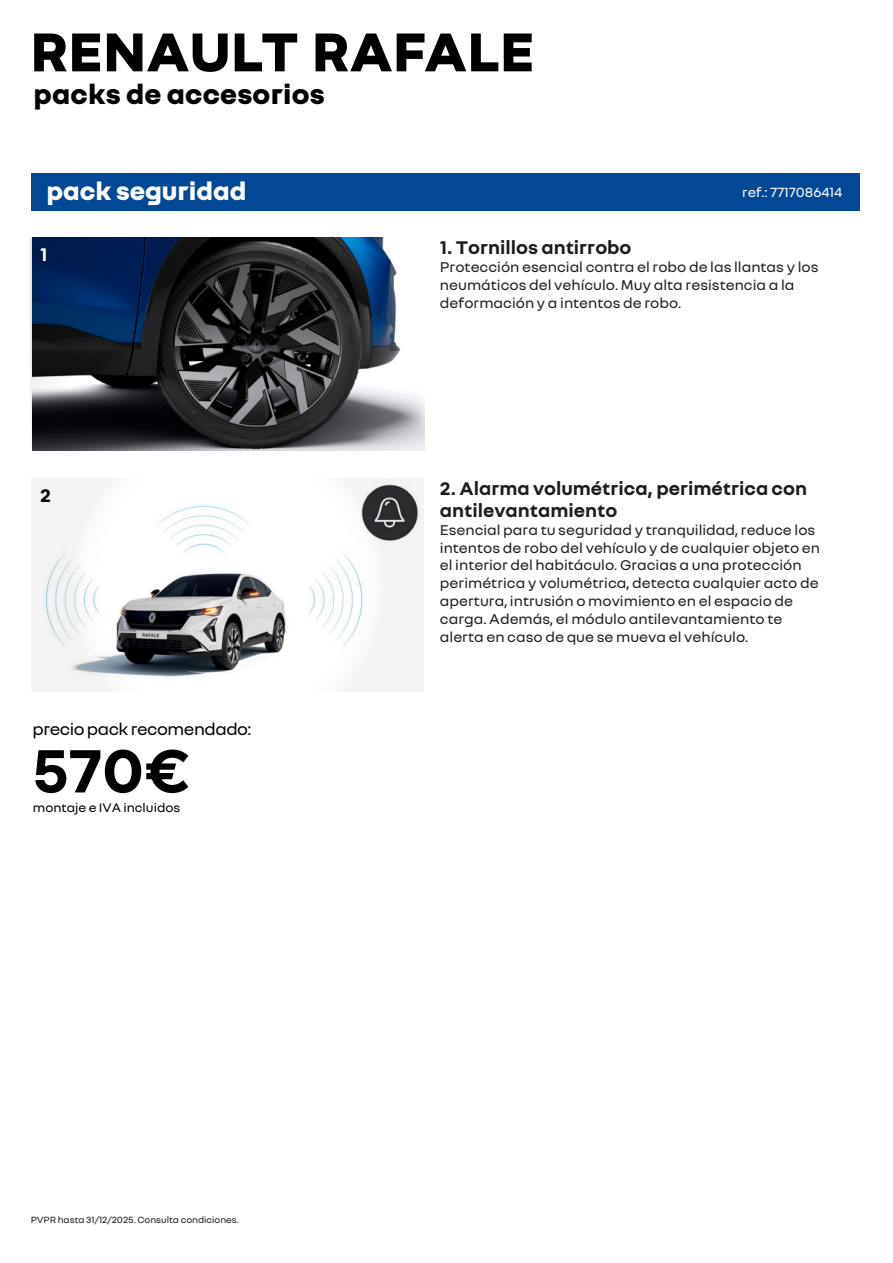
<style>
.page{position:relative;width:893px;height:1263px;background:#fff}
.page>*{position:absolute;margin:0;border:0;box-sizing:border-box;transform-origin:0 0}
.t1{font:700 66px "Nouvel R";color:#000}
.t2{font:800 59.1px "Nouvel R";color:#000}
.t3{font:800 29.55px "Nouvel R";letter-spacing:.005em;color:#000}
.t4{font:800 27px "Nouvel R";color:#fff}
.t5{font:700 19.8px/21.6px "Nouvel R";color:#1d1d1b}
.t6{font:700 19.8px "Nouvel R";color:#000}
.t7{font:700 19.8px "Nouvel R";color:#fff}
.t8{font:18px "Nouvel R";letter-spacing:-.025em;color:#000}
.t9{font:15.3px/18px "Nouvel R";color:#1d1d1b}
.t10{font:14.4px "Nouvel R";letter-spacing:-.005em;color:#fff}
.t11{font:13.35px "Nouvel R";color:#000}
.t12{font:9.75px "Nouvel R";letter-spacing:-.005em;color:#1d1d1b}
</style>
<div class="page">
<div style="left:32px;top:173px;width:828px;height:38px;background:#024896"></div>
<img style="left:32px;top:238px;width:392px;height:212px">
<img style="left:32px;top:479px;width:392px;height:212px">
<h2 class="t2" style="left:30px;top:13px;width:506px">RENAULT RAFALE</h2>
<h3 class="t3" style="left:34px;top:75px;width:293px">packs de accesorios</h3>
<h3 class="t4" style="left:46px;top:173px;width:202px">pack seguridad</h3>
<p class="t10" style="left:742px;top:183px;width:102px">ref.: 7717086414</p>
<p class="t5" style="left:440px;top:236px;width:193px">1. Tornillos antirrobo</p>
<p class="t9" style="left:440px;top:257px;width:380px">Protección esencial contra el robo de las llantas y los neumáticos del vehículo. Muy alta resistencia a la deformación y a intentos de robo.</p>
<p class="t7" style="left:40px;top:241px;width:9px">1</p>
<p class="t6" style="left:40px;top:482px;width:12px">2</p>
<p class="t8" style="left:32px;top:717px;width:221px">precio pack recomendado:</p>
<h1 class="t1" style="left:32px;top:728px;width:159px">570€</h1>
<p class="t11" style="left:33px;top:799px;width:149px">montaje e IVA incluidos</p>
<p class="t12" style="left:31px;top:1214px;width:210px">PVPR hasta 31/12/2025. Consulta condiciones.</p>
<p class="t5" style="left:440px;top:476px;width:369px">2. Alarma volumétrica, perimétrica con antilevantamiento</p>
<p class="t9" style="left:440px;top:520px;width:382px">Esencial para tu seguridad y tranquilidad, reduce los intentos de robo del vehículo y de cualquier objeto en el interior del habitáculo. Gracias a una protección perimétrica y volumétrica, detecta cualquier acto de apertura, intrusión o movimiento en el espacio de carga. Además, el módulo antilevantamiento te alerta en caso de que se mueva el vehículo.</p>
</div>
